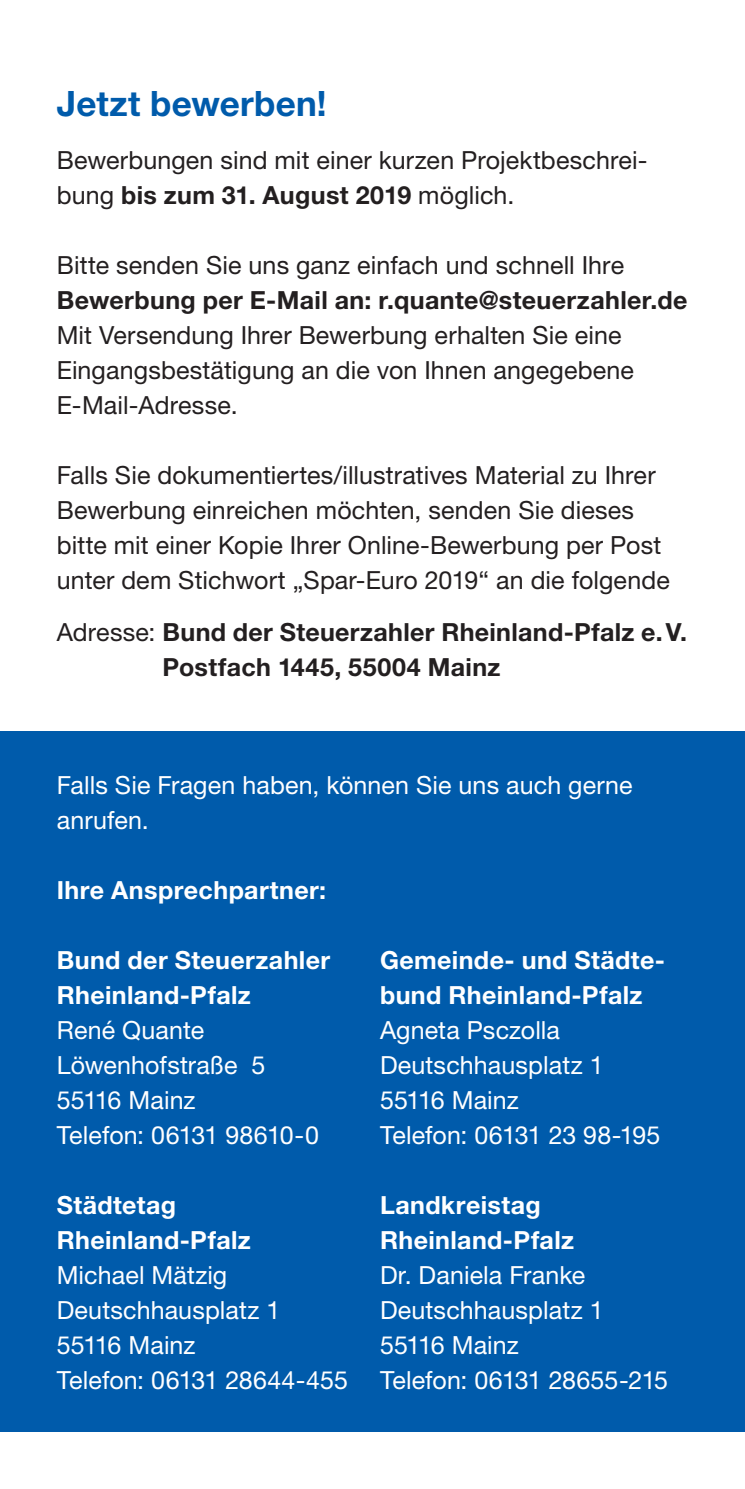
<style>
.page{position:relative;width:745px;height:1489px;background:#fff}
.page>*{position:absolute;margin:0;border:0;box-sizing:border-box;transform-origin:0 0}
.t1{font:700 35px "Helvetica Neue";letter-spacing:.005em;color:#005bab}
.t2{font:25px/35px "Helvetica Neue";letter-spacing:.005em;color:#231f20}
.t3{font:25px/35px "Helvetica Neue";letter-spacing:.005em;color:#fff}
.t4{font:700 25px/35px "Helvetica Neue";letter-spacing:.015em;color:#fff}
.t5{font:700 25px/35px "Helvetica Neue";letter-spacing:.015em;color:#231f20}
.s1{font-weight:700}
.s2{font-weight:400}
</style>
<div class="page">
<div style="left:0;top:731px;width:744px;height:700px;background:#005bab"></div>
<img style="left:744px;top:731px;width:1px;height:700px">
<h1 class="t1" style="left:57px;top:82px;width:271px">Jetzt bewerben!</h1>
<p class="t2" style="left:57px;top:142px;width:592px">Bewerbungen sind mit einer kurzen Projektbeschrei&shy;bung <span class="s1">bis zum 31. August 2019</span> möglich.</p>
<p class="t2" style="left:57px;top:247px;width:568px">Bitte senden Sie uns ganz einfach und schnell Ihre</p>
<p class="t5" style="left:57px;top:281px;width:631px">Bewerbung per E-Mail an: r.quante@steuerzahler.de</p>
<p class="t2" style="left:57px;top:317px;width:578px">Mit Versendung Ihrer Bewerbung erhalten Sie eine<br>Eingangsbestätigung an die von Ihnen angegebene<br>E-Mail-Adresse.</p>
<p class="t2" style="left:57px;top:457px;width:614px">Falls Sie dokumentiertes/illustratives Material zu Ihrer Bewerbung einreichen möchten, senden Sie dieses bitte mit einer Kopie Ihrer Online-Bewerbung per Post unter dem Stichwort „Spar-Euro 2019“ an die folgende</p>
<p class="t5" style="left:162px;top:614px;width:526px;text-indent:-106px"><span class="s2">Adresse:</span> Bund der Steuerzahler Rheinland-Pfalz e.V.<br>Postfach 1445, 55004 Mainz</p>
<p class="t3" style="left:57px;top:767px;width:577px">Falls Sie Fragen haben, können Sie uns auch gerne anrufen.</p>
<p class="t4" style="left:57px;top:871px;width:271px">Ihre Ansprechpartner:</p>
<p class="t4" style="left:57px;top:941px;width:275px">Bund der Steuerzahler<br>Rheinland-Pfalz</p>
<p class="t3" style="left:57px;top:1012px;width:263px">René Quante<br>Löwenhofstraße 5<br>55116 Mainz<br>Telefon: 06131 98610-0</p>
<p class="t4" style="left:57px;top:1186px;width:195px">Städtetag<br>Rheinland-Pfalz</p>
<p class="t3" style="left:57px;top:1257px;width:293px">Michael Mätzig<br>Deutschhausplatz 1<br>55116 Mainz<br>Telefon: 06131 28644-455</p>
<p class="t4" style="left:380px;top:941px;width:286px">Gemeinde- und Städte&shy;bund Rheinland-Pfalz</p>
<p class="t3" style="left:380px;top:1012px;width:282px">Agneta Psczolla<br>Deutschhausplatz 1<br>55116 Mainz<br>Telefon: 06131 23 98-195</p>
<p class="t4" style="left:380px;top:1186px;width:195px">Landkreistag<br>Rheinland-Pfalz</p>
<p class="t3" style="left:380px;top:1257px;width:289px">Dr. Daniela Franke<br>Deutschhausplatz 1<br>55116 Mainz<br>Telefon: 06131 28655-215</p>
</div>
